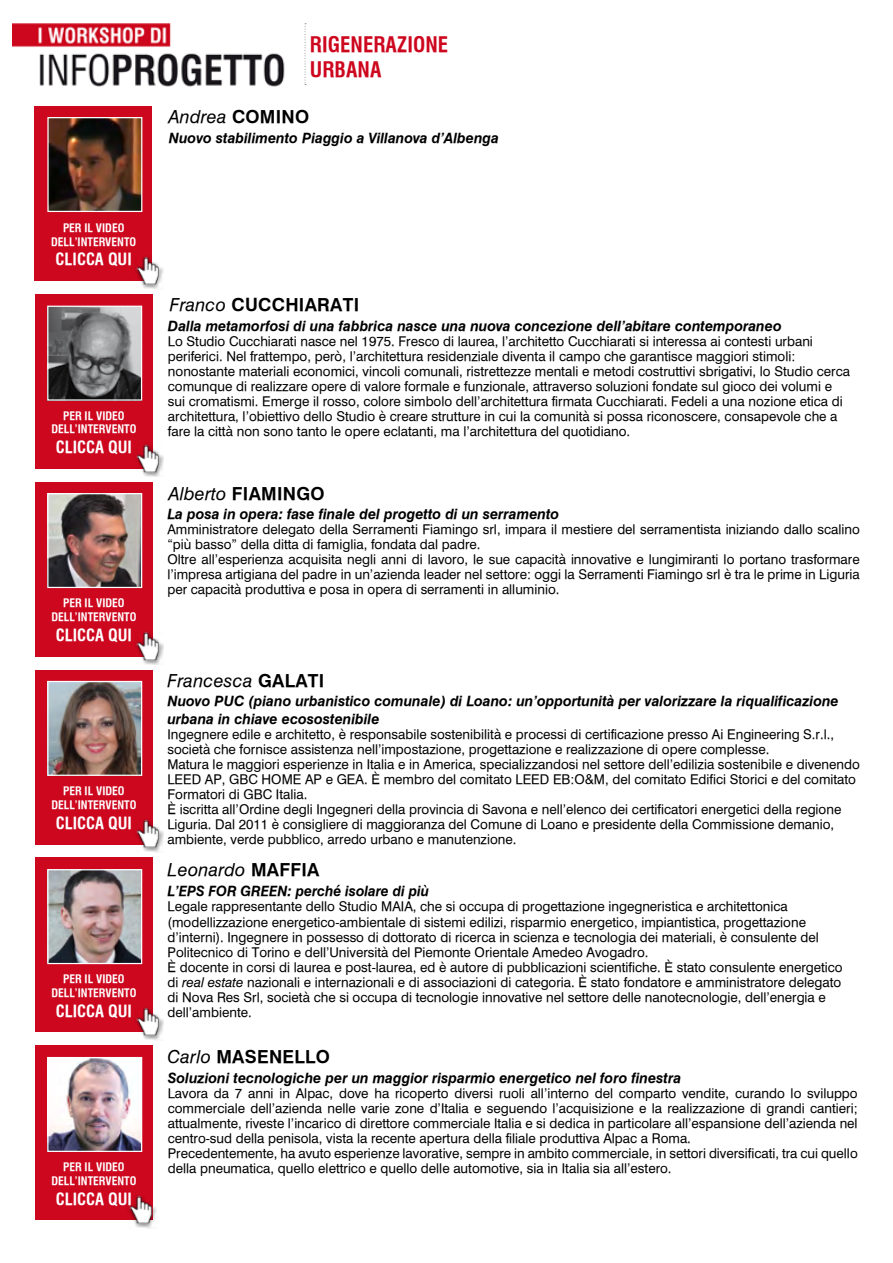
<style>
.page{position:relative;width:893px;height:1263px;background:#fff}
.page>*{position:absolute;margin:0;border:0;box-sizing:border-box;transform-origin:0 0}
.t1{font:700 condensed 21px/25.2px "Halvett";letter-spacing:.005em;color:#cd071e}
.t2{font:700 18px "Halvett";letter-spacing:.015em;color:#000}
.t3{font:italic 18px "Halvett";letter-spacing:.015em;color:#000}
.t4{font:700 condensed 16.5px "Halvett";color:#fff}
.t5{font:italic 700 14.25px/18px "Halvett";color:#000}
.t6{font:13.5px/15px "Halvett";color:#000}
.t7{font:700 condensed 11.55px/13.8px "Halvett";color:#fff;text-align:center}
.s1{font-weight:700;font-style:normal}
.s2{font-weight:400;font-style:italic}
.s3{font-style:italic}
</style>
<div class="page">
<svg style="left:305px;top:23px;width:1px;height:62px"></svg>
<img style="left:13px;top:23px;width:272px;height:64px">
<div style="left:35px;top:106px;width:117px;height:175px;background:#cd071e"></div>
<div style="left:134px;top:255px;width:29px;height:35px;background:#f6f6f6"></div>
<img style="left:134px;top:255px;width:30px;height:33px">
<div style="left:35px;top:294px;width:117px;height:175px;background:#cd071e"></div>
<div style="left:134px;top:442px;width:30px;height:35px;background:#000;opacity:.53"></div>
<img style="left:134px;top:441px;width:30px;height:35px">
<div style="left:35px;top:482px;width:117px;height:175px;background:#cd071e"></div>
<div style="left:134px;top:630px;width:30px;height:35px;background:#000;opacity:.53"></div>
<img style="left:134px;top:629px;width:30px;height:35px">
<div style="left:35px;top:670px;width:117px;height:174px;background:#cd071e"></div>
<img style="left:131px;top:817px;width:33px;height:35px">
<div style="left:35px;top:857px;width:117px;height:175px;background:#cd071e"></div>
<img style="left:136px;top:1004px;width:28px;height:36px">
<div style="left:35px;top:1045px;width:117px;height:175px;background:#cd071e"></div>
<div style="left:127px;top:1194px;width:29px;height:35px;background:#000;opacity:.53"></div>
<img style="left:127px;top:1192px;width:30px;height:35px">
<img style="left:49px;top:495px;width:91px;height:91px">
<div style="left:47px;top:493px;width:95px;height:95px;border:1px solid #fff"></div>
<img style="left:49px;top:1059px;width:91px;height:91px">
<div style="left:47px;top:1057px;width:95px;height:95px;border:1px solid #fff"></div>
<img style="left:49px;top:871px;width:91px;height:91px">
<div style="left:47px;top:869px;width:95px;height:95px;border:1px solid #fff"></div>
<img style="left:49px;top:683px;width:91px;height:91px">
<div style="left:47px;top:681px;width:95px;height:95px;border:1px solid #fff"></div>
<img style="left:49px;top:308px;width:91px;height:91px">
<div style="left:47px;top:306px;width:95px;height:95px;border:1px solid #fff"></div>
<img style="left:49px;top:119px;width:91px;height:91px">
<div style="left:47px;top:117px;width:95px;height:95px;border:1px solid #fff"></div>
<p class="t7" style="left:63px;top:221px;width:63px">PER IL VIDEO</p>
<p class="t7" style="left:51px;top:235px;width:87px">DELL’INTERVENTO</p>
<p class="t4" style="left:56px;top:250px;width:78px">CLICCA QUI</p>
<p class="t7" style="left:51px;top:409px;width:87px">PER IL VIDEO<br>DELL’INTERVENTO</p>
<p class="t4" style="left:56px;top:437px;width:78px">CLICCA QUI</p>
<p class="t7" style="left:51px;top:596px;width:87px">PER IL VIDEO<br>DELL’INTERVENTO</p>
<p class="t4" style="left:56px;top:625px;width:78px">CLICCA QUI</p>
<p class="t7" style="left:51px;top:784px;width:87px">PER IL VIDEO<br>DELL’INTERVENTO</p>
<p class="t4" style="left:56px;top:813px;width:78px">CLICCA QUI</p>
<p class="t7" style="left:51px;top:972px;width:87px">PER IL VIDEO<br>DELL’INTERVENTO</p>
<p class="t4" style="left:56px;top:1001px;width:78px">CLICCA QUI</p>
<p class="t7" style="left:51px;top:1160px;width:87px">PER IL VIDEO<br>DELL’INTERVENTO</p>
<p class="t4" style="left:56px;top:1189px;width:78px">CLICCA QUI</p>
<h1 class="t1" style="left:310px;top:31px;width:140px">RIGENERAZIONE<br>URBANA</h1>
<p class="t3" style="left:169px;top:106px;width:142px">Andrea <span class="s1">COMINO</span></p>
<p class="t5" style="left:169px;top:129px;width:332px">Nuovo stabilimento Piaggio a Villanova d’Albenga</p>
<p class="t2" style="left:170px;top:294px;width:191px"><span class="s2">Franco</span> CUCCHIARATI</p>
<p class="t5" style="left:168px;top:317px;width:615px">Dalla metamorfosi di una fabbrica nasce una nuova concezione dell’abitare contemporaneo</p>
<p class="t6" style="left:168px;top:333px;width:684px">Lo Studio Cucchiarati nasce nel 1975. Fresco di laurea, l’architetto Cucchiarati si interessa ai contesti urbani periferici. Nel frattempo, però, l’architettura residenziale diventa il campo che garantisce maggiori stimoli: nonostante materiali economici, vincoli comunali, ristrettezze mentali e metodi costruttivi sbrigativi, lo Studio cerca comunque di realizzare opere di valore formale e funzionale, attraverso soluzioni fondate sul gioco dei volumi e sui cromatismi. Emerge il rosso, colore simbolo dell’architettura firmata Cucchiarati. Fedeli a una nozione etica di architettura, l’obiettivo dello Studio è creare strutture in cui la comunità si possa riconoscere, consapevole che a fare la città non sono tanto le opere eclatanti, ma l’architettura del quotidiano.</p>
<p class="t2" style="left:169px;top:483px;width:157px"><span class="s2">Alberto</span> FIAMINGO</p>
<p class="t5" style="left:167px;top:505px;width:393px">La posa in opera: fase finale del progetto di un serramento</p>
<p class="t6" style="left:167px;top:521px;width:694px">Amministratore delegato della Serramenti Fiamingo srl, impara il mestiere del serramentista iniziando dallo scalino “più basso” della ditta di famiglia, fondata dal padre.</p>
<p class="t6" style="left:167px;top:551px;width:694px;text-align:justify">Oltre all’esperienza acquisita negli anni di lavoro, le sue capacità innovative e lungimiranti lo portano trasformare l’impresa artigiana del padre in un’azienda leader nel settore: oggi la Serramenti Fiamingo srl è tra le prime in Liguria per capacità produttiva e posa in opera di serramenti in alluminio.</p>
<p class="t3" style="left:168px;top:669px;width:158px">Francesca <span class="s1">GALATI</span></p>
<p class="t5" style="left:167px;top:692px;width:673px">Nuovo PUC (piano urbanistico comunale) di Loano: un’opportunità per valorizzare la riqualificazione urbana in chiave ecosostenibile</p>
<p class="t6" style="left:167px;top:726px;width:668px">Ingegnere edile e architetto, è responsabile sostenibilità e processi di certificazione presso Ai Engineering S.r.l., società che fornisce assistenza nell’impostazione, progettazione e realizzazione di opere complesse.</p>
<p class="t6" style="left:167px;top:756px;width:694px">Matura le maggiori esperienze in Italia e in America, specializzandosi nel settore dell’edilizia sostenibile e divenendo<br>LEED AP, GBC HOME AP e GEA. È membro del comitato LEED EB:O&amp;M, del comitato Edifici Storici e del comitato<br>Formatori di GBC Italia.</p>
<p class="t6" style="left:167px;top:801px;width:675px">È iscritta all’Ordine degli Ingegneri della provincia di Savona e nell’elenco dei certificatori energetici della regione<br>Liguria. Dal 2011 è consigliere di maggioranza del Comune di Loano e presidente della Commissione demanio, ambiente, verde pubblico, arredo urbano e manutenzione.</p>
<p class="t3" style="left:168px;top:859px;width:153px">Leonardo <span class="s1">MAFFIA</span></p>
<p class="t5" style="left:168px;top:882px;width:263px">L’EPS FOR GREEN: perché isolare di più</p>
<p class="t6" style="left:168px;top:899px;width:653px">Legale rappresentante dello Studio MAIA, che si occupa di progettazione ingegneristica e architettonica (modellizzazione energetico-ambientale di sistemi edilizi, risparmio energetico, impiantistica, progettazione d’interni). Ingegnere in possesso di dottorato di ricerca in scienza e tecnologia dei materiali, è consulente del Politecnico di Torino e dell’Università del Piemonte Orientale Amedeo Avogadro.</p>
<p class="t6" style="left:168px;top:959px;width:677px">È docente in corsi di laurea e post-laurea, ed è autore di pubblicazioni scientifiche. È stato consulente energetico di <span class="s3">real estate</span> nazionali e internazionali e di associazioni di categoria. È stato fondatore e amministratore delegato di Nova Res Srl, società che si occupa di tecnologie innovative nel settore delle nanotecnologie, dell’energia e dell’ambiente.</p>
<p class="t2" style="left:168px;top:1046px;width:164px"><span class="s2">Carlo</span> MASENELLO</p>
<p class="t5" style="left:168px;top:1069px;width:515px">Soluzioni tecnologiche per un maggior risparmio energetico nel foro finestra</p>
<p class="t6" style="left:168px;top:1085px;width:691px;text-align:justify">Lavora da 7 anni in Alpac, dove ha ricoperto diversi ruoli all’interno del comparto vendite, curando lo sviluppo commerciale dell’azienda nelle varie zone d’Italia e seguendo l’acquisizione e la realizzazione di grandi cantieri; attualmente, riveste l’incarico di direttore commerciale Italia e si dedica in particolare all’espansione dell’azienda nel centro-sud della penisola, vista la recente apertura della filiale produttiva Alpac a Roma.</p>
<p class="t6" style="left:168px;top:1145px;width:691px">Precedentemente, ha avuto esperienze lavorative, sempre in ambito commerciale, in settori diversificati, tra cui quello della pneumatica, quello elettrico e quello delle automotive, sia in Italia sia all’estero.</p>
</div>
